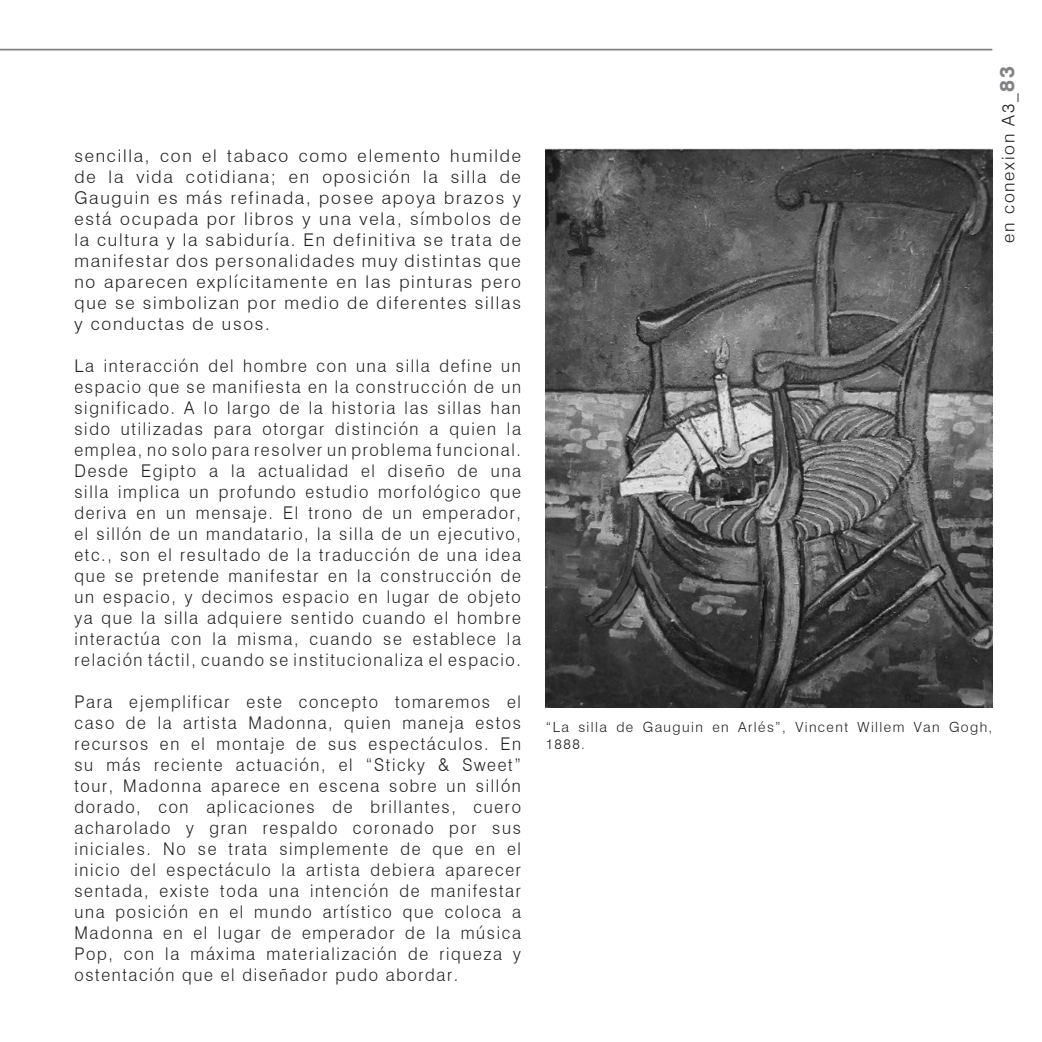
<style>
.page{position:relative;width:1042px;height:1042px;background:#fff}
.page>*{position:absolute;margin:0;border:0;box-sizing:border-box;transform-origin:0 0}
.t1{font:300 17.5px/21px "Swiss 721 BT";letter-spacing:.1em;color:#231f20;text-align:justify}
.t2{font:300 17.5px/21px "Swiss 721 BT";letter-spacing:.1em;color:#231f20;text-align:justify;scale:.95 1}
.t3{font:300 14px/16.8px "Swiss 721 BT";letter-spacing:.1em;color:#231f20}
.s1{font-weight:700;font-size:21px;color:#808285}
</style>
<div class="page">
<hr style="left:0;top:49px;width:992px;height:1px;background:#808285">
<img style="left:546px;top:149px;width:446px;height:558px">
<p class="t1" style="left:74px;top:145px;width:448px">sencilla, con el tabaco como elemento humilde de la vida cotidiana; en oposición la silla de Gauguin es más refinada, posee apoya brazos y está ocupada por libros y una vela, símbolos de la cultura y la sabiduría. En definitiva se trata de manifestar dos personalidades muy distintas que no aparecen explícitamente en las pinturas pero que se simbolizan por medio de diferentes sillas y conductas de usos.</p>
<p class="t1" style="left:74px;top:355px;width:448px">La interacción del hombre con una silla define un espacio que se manifiesta en la construcción de un significado. A lo largo de la historia las sillas han sido utilizadas para otorgar distinción a quien la emplea, no solo para resolver un problema funcional.<br>Desde Egipto a la actualidad el diseño de una silla implica un profundo estudio morfológico que deriva en un mensaje. El trono de un emperador, el sillón de un mandatario, la silla de un ejecutivo, etc., son el resultado de la traducción de una idea que se pretende manifestar en la construcción de un espacio, y decimos espacio en lugar de objeto ya que la silla adquiere sentido cuando el hombre interactúa con la misma, cuando se establece la relación táctil, cuando se institucionaliza el espacio.</p>
<p class="t2" style="left:74px;top:691px;width:471px">Para ejemplificar este concepto tomaremos el caso de la artista Madonna, quien maneja estos recursos en el montaje de sus espectáculos. En su más reciente actuación, el “Sticky &amp; Sweet” tour, Madonna aparece en escena sobre un sillón dorado, con aplicaciones de brillantes, cuero acharolado y gran respaldo coronado por sus iniciales. No se trata simplemente de que en el inicio del espectáculo la artista debiera aparecer sentada, existe toda una intención de manifestar una posición en el mundo artístico que coloca a Madonna en el lugar de emperador de la música Pop, con la máxima materialización de riqueza y ostentación que el diseñador pudo abordar.</p>
<p class="t1" style="left:997px;top:243px;width:179px;rotate:-90deg">en conexion A3_<span class="s1">83</span></p>
<p class="t3" style="left:546px;top:718px;width:448px">“La silla de Gauguin en Arlés”, Vincent Willem Van Gogh,<br>1888.</p>
</div>
